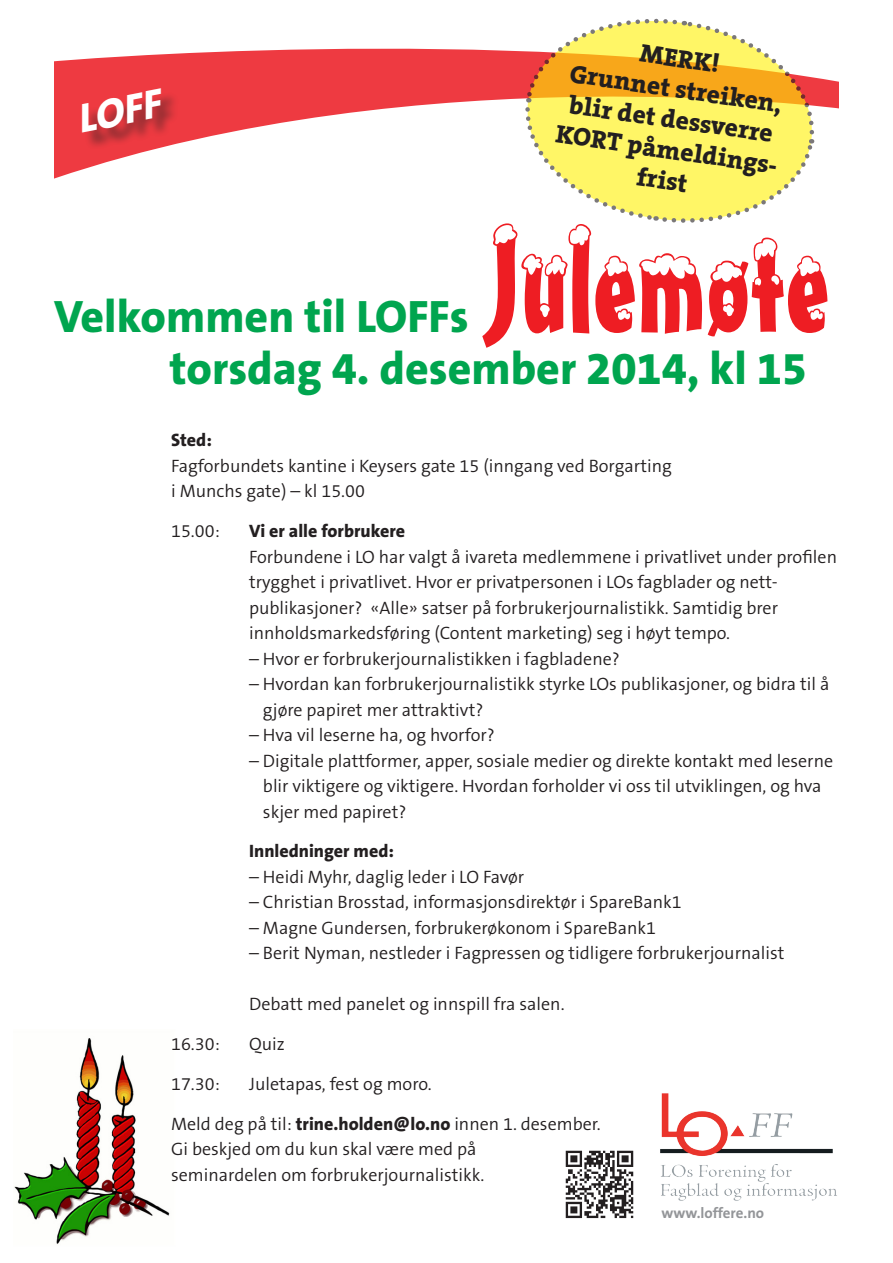
<style>
.page{position:relative;width:893px;height:1263px;background:#fff}
.page>*{position:absolute;margin:0;border:0;box-sizing:border-box;transform-origin:0 0}
.t1{font:137.25px "Snow Cap BT";color:#ee1d23}
.t2{font:800 45.75px "The Sans B8";color:#00a54f}
.t3{font:italic 800 41.25px "The Sans B8";color:#fff}
.t4{font:800 25.65px/30.8px "The Serif";color:#231f20;text-align:center}
.t5{font:300 18px/25.5px "The Sans B4";color:#231f20}
.t6{font:800 18px "The Sans B8";color:#231f20}
.t7{font:700 15px "The Sans B7";color:#939598}
.s1{font-family:"The Sans B8";font-weight:800}
</style>
<div class="page">
<img style="left:14px;top:1038px;width:156px;height:206px">
<svg style="left:54px;top:48px;width:785px;height:131px;fill:#ee3a41"></svg>
<div style="left:84px;top:92px;width:95px;height:58px;background:#231f20;opacity:.5"></div>
<img style="left:660px;top:1093px;width:177px;height:108px">
<img style="left:565px;top:1150px;width:69px;height:69px">
<svg style="left:520px;top:48px;width:299px;height:131px"></svg>
<svg style="left:523px;top:18px;width:293px;height:205px"></svg>
<p class="t3" style="left:73px;top:98px;width:86px;rotate:-11deg">LOFF</p>
<p class="t4" style="left:642px;top:38px;width:82px;rotate:8deg">MERK!</p>
<p class="t4" style="left:566px;top:58px;width:229px;rotate:8deg">Grunnet streiken, blir det dessverre<br>KORT påmeldings-</p>
<p class="t4" style="left:639px;top:161px;width:52px;rotate:8deg">frist</p>
<p class="t1" style="left:488px;top:197px;width:343px">Julemøte</p>
<p class="t2" style="left:170px;top:345px;width:639px">torsdag 4. desember 2014, kl 15</p>
<p class="t2" style="left:54px;top:292px;width:416px">Velkommen til LOFFs</p>
<p class="t6" style="left:171px;top:431px;width:42px">Sted:</p>
<p class="t5" style="left:171px;top:454px;width:502px">Fagforbundets kantine i Keysers gate 15 (inngang ved Borgarting i Munchs gate) – kl 15.00</p>
<p class="t5" style="left:171px;top:519px;width:50px">15.00:</p>
<p class="t6" style="left:249px;top:521px;width:157px">Vi er alle forbrukere</p>
<p class="t5" style="left:249px;top:545px;width:589px">Forbundene i LO har valgt å ivareta medlemmene i privatlivet under profilen trygghet i privatlivet. Hvor er privatpersonen i LOs fagblader og nett&shy;publikasjoner? «Alle» satser på forbrukerjournalistikk. Samtidig brer innholdsmarkedsføring (Content marketing) seg i høyt tempo.</p>
<p class="t5" style="left:249px;top:647px;width:372px">– Hvor er forbrukerjournalistikken i fagbladene?</p>
<p class="t5" style="left:263px;top:672px;width:568px;text-indent:-14px">– Hvordan kan forbrukerjournalistikk styrke LOs publikasjoner, og bidra til å gjøre papiret mer attraktivt?</p>
<p class="t5" style="left:249px;top:723px;width:247px">– Hva vil leserne ha, og hvorfor?</p>
<p class="t5" style="left:263px;top:749px;width:572px;text-indent:-14px">– Digitale plattformer, apper, sosiale medier og direkte kontakt med leserne blir viktigere og viktigere. Hvordan forholder vi oss til utviklingen, og hva skjer med papiret?</p>
<p class="t6" style="left:249px;top:842px;width:146px">Innledninger med:</p>
<p class="t5" style="left:249px;top:865px;width:277px">– Heidi Myhr, daglig leder i LO Favør</p>
<p class="t5" style="left:249px;top:891px;width:434px">– Christian Brosstad, informasjonsdirektør i SpareBank1</p>
<p class="t5" style="left:249px;top:916px;width:408px">– Magne Gundersen, forbrukerøkonom i SpareBank1</p>
<p class="t5" style="left:249px;top:942px;width:537px">– Berit Nyman, nestleder i Fagpressen og tidligere forbrukerjournalist</p>
<p class="t5" style="left:249px;top:993px;width:317px">Debatt med panelet og innspill fra salen.</p>
<p class="t5" style="left:171px;top:1032px;width:50px">16.30:</p>
<p class="t5" style="left:249px;top:1032px;width:37px">Quiz</p>
<p class="t5" style="left:171px;top:1072px;width:50px">17.30:</p>
<p class="t5" style="left:249px;top:1072px;width:184px">Juletapas, fest og moro.</p>
<p class="t5" style="left:171px;top:1112px;width:431px">Meld deg på til: <span class="s1">trine.holden@lo.no</span> innen 1. desember.</p>
<p class="t5" style="left:171px;top:1137px;width:315px">Gi beskjed om du kun skal være med på seminardelen om forbrukerjournalistikk.</p>
<p class="t7" style="left:661px;top:1205px;width:104px">www.loffere.no</p>
</div>
